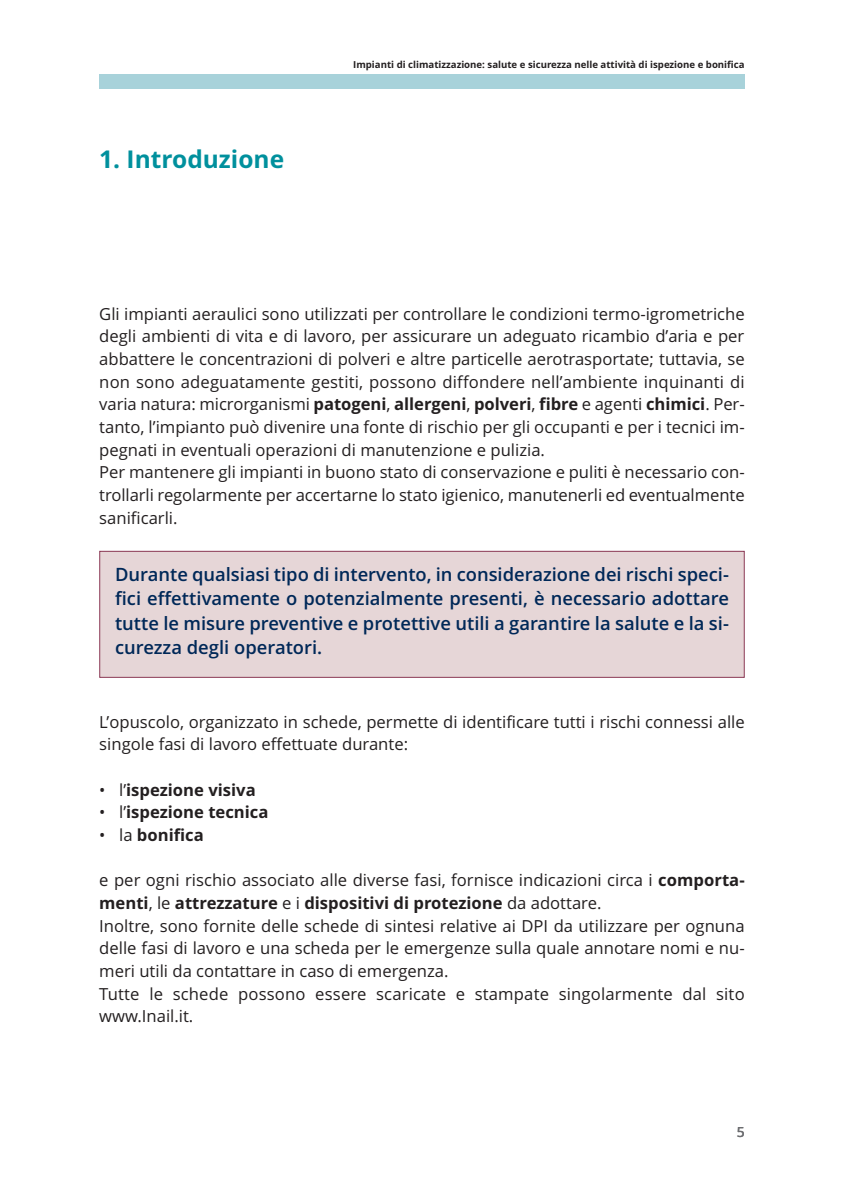
<style>
.page{position:relative;width:844px;height:1191px;background:#fff}
.page>*{position:absolute;margin:0;border:0;box-sizing:border-box;transform-origin:0 0}
.t1{font:700 24.5px "Open Sans";color:#00909d}
.t2{font:600 18.38px/24.5px "Open Sans";color:#002858;text-align:justify}
.t3{font:16.62px/22.6px "Open Sans";color:#231f20}
.t4{font:700 16.62px "Open Sans";color:#231f20}
.t5{font:600 14px "Open Sans";color:#6c6d70}
.t6{font:700 9.62px "Open Sans";color:#231f20}
.s1{font-weight:700}
.s2{font-weight:400}
</style>
<div class="page">
<div style="left:100px;top:552px;width:643px;height:125px;background:#e6d6d7"></div>
<div style="left:99px;top:551px;width:645px;height:127px;border:1px solid #8a3753"></div>
<div style="left:99px;top:74px;width:645px;height:15px;background:#a8d2da"></div>
<h1 class="t1" style="left:99px;top:145px;width:186px">1. Introduzione</h1>
<p class="t6" style="left:353px;top:59px;width:393px">Impianti di climatizzazione: salute e sicurezza nelle attività di ispezione e bonifica</p>
<p class="t3" style="left:99px;top:302px;width:646px">Gli impianti aeraulici sono utilizzati per controllare le condizioni termo-igrometriche degli ambienti di vita e di lavoro, per assicurare un adeguato ricambio d’aria e per abbattere le concentrazioni di polveri e altre particelle aerotrasportate; tuttavia, se non sono adeguatamente gestiti, possono diffondere nell’ambiente inquinanti di varia natura: microrganismi <span class="s1">patogeni</span>, <span class="s1">allergeni</span>, <span class="s1">polveri</span>, <span class="s1">fibre</span> e agenti <span class="s1">chimici</span>. Per&shy;tanto, l’impianto può divenire una fonte di rischio per gli occupanti e per i tecnici im&shy;pegnati in eventuali operazioni di manutenzione e pulizia.<br>Per mantenere gli impianti in buono stato di conservazione e puliti è necessario con&shy;trollarli regolarmente per accertarne lo stato igienico, manutenerli ed eventualmente sanificarli.</p>
<p class="t2" style="left:115px;top:562px;width:615px">Durante qualsiasi tipo di intervento, in considerazione dei rischi speci&shy;fici effettivamente o potenzialmente presenti, è necessario adottare tutte le misure preventive e protettive utili a garantire la salute e la si&shy;curezza degli operatori.</p>
<p class="t3" style="left:99px;top:710px;width:646px">L’opuscolo, organizzato in schede, permette di identificare tutti i rischi connessi alle singole fasi di lavoro effettuate durante:</p>
<p class="t4" style="left:99px;top:780px;width:158px"><span class="s2">• l’</span>ispezione visiva</p>
<p class="t4" style="left:99px;top:802px;width:171px"><span class="s2">• l’</span>ispezione tecnica</p>
<p class="t4" style="left:99px;top:825px;width:106px"><span class="s2">• la</span> bonifica</p>
<p class="t3" style="left:99px;top:869px;width:646px">e per ogni rischio associato alle diverse fasi, fornisce indicazioni circa i <span class="s1">comporta&shy;menti</span>, le <span class="s1">attrezzature</span> e i <span class="s1">dispositivi di protezione</span> da adottare.<br>Inoltre, sono fornite delle schede di sintesi relative ai DPI da utilizzare per ognuna delle fasi di lavoro e una scheda per le emergenze sulla quale annotare nomi e nu&shy;meri utili da contattare in caso di emergenza.<br>Tutte le schede possono essere scaricate e stampate singolarmente dal sito www.Inail.it.</p>
<p class="t5" style="left:736px;top:1124px;width:9px">5</p>
</div>
